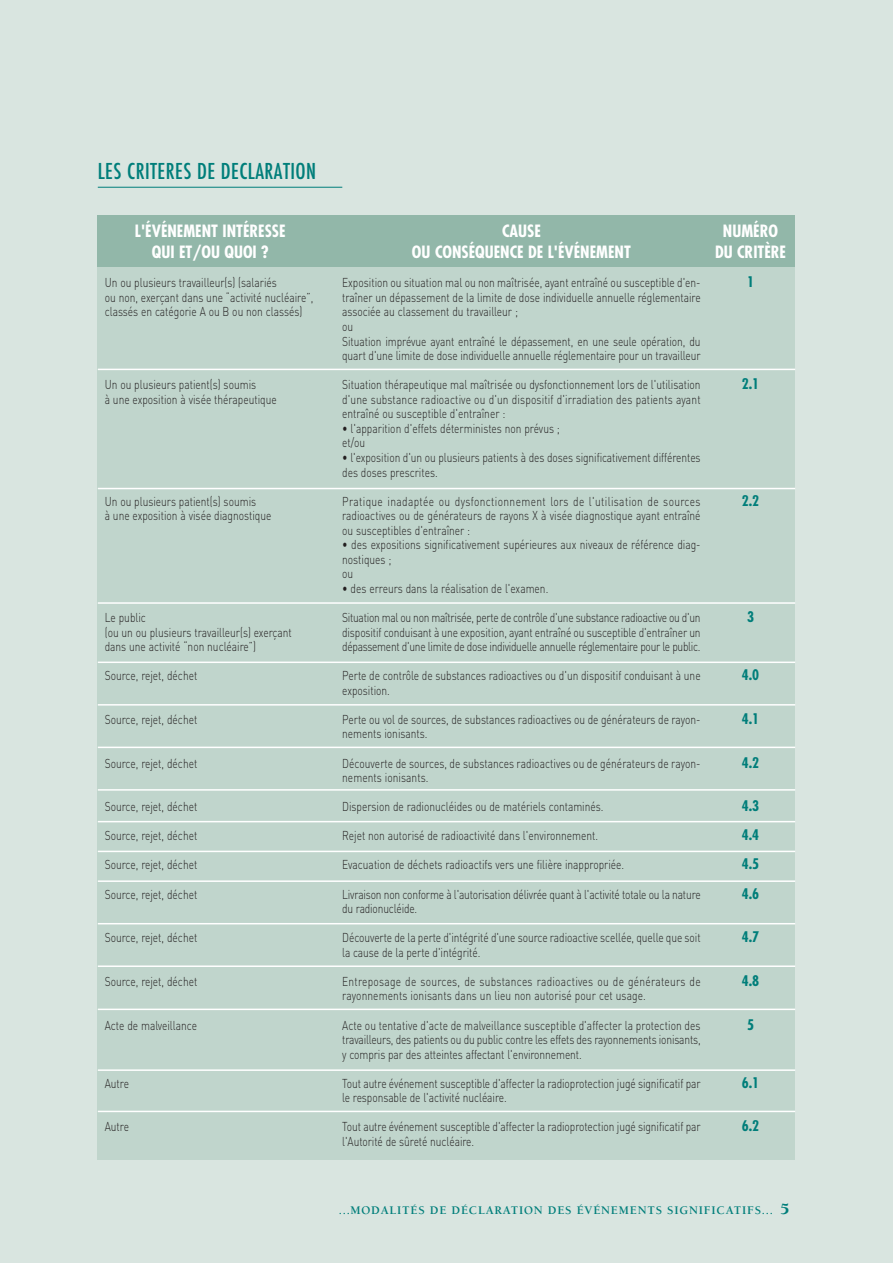
<style>
.page{position:relative;width:893px;height:1263px;background:#d9e5e0}
.page>*{position:absolute;margin:0;border:0;box-sizing:border-box;transform-origin:0 0}
.t1{font:500 condensed 21.3px "Futura";letter-spacing:.02em;color:#007e7a}
.t2{font:700 condensed 16.5px/21.8px "Futura";color:#fff;text-align:center}
.t3{font:700 condensed 14.25px/29.1px "Futura";color:#007e7a;text-align:justify}
.t4{font:300 12.75px/14.5px "DIN";color:#231f20;scale:.8 1}
.t5{font:700 12px "Berkeley";letter-spacing:.065em;color:#007e7a}
.s1{font-weight:900;font-size:16.5px}
</style>
<div class="page">
<div style="left:98px;top:215px;width:697px;height:945px;background:#c0d5cc"></div>
<div style="left:98px;top:215px;width:697px;height:51px;background:#92b7a9"></div>
<hr style="left:98px;top:187px;width:244px;height:1px;background:#007e7a">
<hr style="left:98px;top:369px;width:697px;height:1px;background:#fff">
<hr style="left:98px;top:602px;width:697px;height:2px;background:#fff">
<hr style="left:98px;top:661px;width:697px;height:2px;background:#fff">
<hr style="left:98px;top:704px;width:697px;height:1px;background:#fff">
<hr style="left:98px;top:747px;width:697px;height:1px;background:#fff">
<hr style="left:98px;top:789px;width:697px;height:2px;background:#fff">
<hr style="left:98px;top:821px;width:697px;height:1px;background:#fff">
<hr style="left:98px;top:851px;width:697px;height:1px;background:#fff">
<hr style="left:98px;top:880px;width:697px;height:2px;background:#fff">
<hr style="left:98px;top:923px;width:697px;height:1px;background:#fff">
<hr style="left:98px;top:965px;width:697px;height:2px;background:#fff">
<hr style="left:98px;top:1008px;width:697px;height:2px;background:#fff">
<hr style="left:98px;top:1069px;width:697px;height:2px;background:#fff">
<hr style="left:98px;top:1111px;width:697px;height:1px;background:#fff">
<hr style="left:98px;top:488px;width:697px;height:1px;background:#fff">
<h1 class="t1" style="left:98px;top:161px;width:220px">LES CRITERES DE DECLARATION</h1>
<p class="t2" style="left:135px;top:221px;width:152px">L'ÉVÉNEMENT INTÉRESSE<br>QUI ET/OU QUOI ?</p>
<p class="t4" style="left:105px;top:277px;width:262px">Un ou plusieurs travailleur(s) (salariés<br>ou non, exerçant dans une “activité nucléaire”, classés en catégorie A ou B ou non classés)</p>
<p class="t4" style="left:105px;top:379px;width:217px">Un ou plusieurs patient(s) soumis<br>à une exposition à visée thérapeutique</p>
<p class="t4" style="left:105px;top:495px;width:210px">Un ou plusieurs patient(s) soumis<br>à une exposition à visée diagnostique</p>
<p class="t4" style="left:105px;top:612px;width:235px">Le public<br>(ou un ou plusieurs travailleur(s) exerçant dans une activité “non nucléaire”)</p>
<p class="t4" style="left:105px;top:670px;width:117px">Source, rejet, déchet</p>
<p class="t4" style="left:105px;top:714px;width:117px">Source, rejet, déchet</p>
<p class="t4" style="left:105px;top:757px;width:117px">Source, rejet, déchet</p>
<p class="t4" style="left:105px;top:801px;width:117px">Source, rejet, déchet</p>
<p class="t4" style="left:105px;top:830px;width:117px">Source, rejet, déchet</p>
<p class="t4" style="left:105px;top:859px;width:117px">Source, rejet, déchet</p>
<p class="t4" style="left:105px;top:888px;width:117px">Source, rejet, déchet</p>
<p class="t4" style="left:105px;top:932px;width:117px">Source, rejet, déchet</p>
<p class="t4" style="left:105px;top:975px;width:117px">Source, rejet, déchet</p>
<p class="t4" style="left:105px;top:1019px;width:117px">Acte de malveillance</p>
<p class="t4" style="left:105px;top:1077px;width:32px">Autre</p>
<p class="t4" style="left:105px;top:1121px;width:32px">Autre</p>
<p class="t2" style="left:412px;top:221px;width:220px">CAUSE<br>OU CONSÉQUENCE DE L'ÉVÉNEMENT</p>
<p class="t4" style="left:342px;top:277px;width:450px">Exposition ou situation mal ou non maîtrisée, ayant entraîné ou susceptible d'en&shy;traîner un dépassement de la limite de dose individuelle annuelle réglementaire associée au classement du travailleur ;<br>ou<br>Situation imprévue ayant entraîné le dépassement, en une seule opération, du quart d'une limite de dose individuelle annuelle réglementaire pour un travailleur</p>
<p class="t4" style="left:342px;top:379px;width:450px;text-align:justify">Situation thérapeutique mal maîtrisée ou dysfonctionnement lors de l'utilisation d'une substance radioactive ou d'un dispositif d'irradiation des patients ayant entraîné ou susceptible d'entraîner :</p>
<p class="t4" style="left:342px;top:423px;width:274px">• l'apparition d'effets déterministes non prévus ; et/ou</p>
<p class="t4" style="left:342px;top:452px;width:450px">• l'exposition d'un ou plusieurs patients à des doses significativement différentes des doses prescrites.</p>
<p class="t4" style="left:342px;top:495px;width:450px;text-align:justify">Pratique inadaptée ou dysfonctionnement lors de l'utilisation de sources radioactives ou de générateurs de rayons X à visée diagnostique ayant entraîné ou susceptibles d'entraîner :</p>
<p class="t4" style="left:342px;top:539px;width:450px">• des expositions significativement supérieures aux niveaux de référence diag&shy;nostiques ;<br>ou</p>
<p class="t4" style="left:342px;top:583px;width:259px">• des erreurs dans la réalisation de l'examen.</p>
<p class="t4" style="left:342px;top:612px;width:450px;text-align:justify">Situation mal ou non maîtrisée, perte de contrôle d'une substance radioactive ou d'un dispositif conduisant à une exposition, ayant entraîné ou susceptible d'entraîner un dépassement d'une limite de dose individuelle annuelle réglementaire pour le public.</p>
<p class="t4" style="left:342px;top:670px;width:450px">Perte de contrôle de substances radioactives ou d'un dispositif conduisant à une exposition.</p>
<p class="t4" style="left:342px;top:714px;width:450px">Perte ou vol de sources, de substances radioactives ou de générateurs de rayon&shy;nements ionisants.</p>
<p class="t4" style="left:342px;top:757px;width:450px">Découverte de sources, de substances radioactives ou de générateurs de rayon&shy;nements ionisants.</p>
<p class="t4" style="left:342px;top:801px;width:328px">Dispersion de radionucléides ou de matériels contaminés.</p>
<p class="t4" style="left:342px;top:830px;width:322px">Rejet non autorisé de radioactivité dans l'environnement.</p>
<p class="t4" style="left:342px;top:859px;width:354px">Evacuation de déchets radioactifs vers une filière inappropriée.</p>
<p class="t4" style="left:342px;top:888px;width:450px">Livraison non conforme à l'autorisation délivrée quant à l'activité totale ou la nature du radionucléide.</p>
<p class="t4" style="left:342px;top:932px;width:450px">Découverte de la perte d'intégrité d'une source radioactive scellée, quelle que soit la cause de la perte d'intégrité.</p>
<p class="t4" style="left:342px;top:975px;width:450px">Entreposage de sources, de substances radioactives ou de générateurs de rayonnements ionisants dans un lieu non autorisé pour cet usage.</p>
<p class="t4" style="left:342px;top:1019px;width:450px;text-align:justify">Acte ou tentative d'acte de malveillance susceptible d'affecter la protection des travailleurs, des patients ou du public contre les effets des rayonnements ionisants, y compris par des atteintes affectant l'environnement.</p>
<p class="t4" style="left:342px;top:1077px;width:450px">Tout autre événement susceptible d'affecter la radioprotection jugé significatif par le responsable de l'activité nucléaire.</p>
<p class="t4" style="left:342px;top:1121px;width:450px">Tout autre événement susceptible d'affecter la radioprotection jugé significatif par l'Autorité de sûreté nucléaire.</p>
<p class="t2" style="left:715px;top:221px;width:73px">NUMÉRO<br>DU CRITÈRE</p>
<p class="t3" style="left:747px;top:269px;width:8px">1</p>
<p class="t3" style="left:742px;top:371px;width:19px">2.1</p>
<p class="t3" style="left:742px;top:487px;width:19px">2.2</p>
<p class="t3" style="left:747px;top:603px;width:8px">3</p>
<p class="t3" style="left:742px;top:662px;width:19px">4.0</p>
<p class="t3" style="left:742px;top:705px;width:19px">4.1</p>
<p class="t3" style="left:742px;top:749px;width:19px">4.2</p>
<p class="t3" style="left:742px;top:793px;width:19px">4.3<br>4.4<br>4.5<br>4.6</p>
<p class="t3" style="left:742px;top:924px;width:19px">4.7</p>
<p class="t3" style="left:742px;top:967px;width:19px">4.8</p>
<p class="t3" style="left:747px;top:1011px;width:8px">5</p>
<p class="t3" style="left:742px;top:1069px;width:19px">6.1</p>
<p class="t3" style="left:742px;top:1113px;width:19px">6.2</p>
<p class="t5" style="left:339px;top:1205px;width:452px">...MODALITÉS DE DÉCLARATION DES ÉVÉNEMENTS SIGNIFICATIFS... <span class="s1">5</span></p>
</div>
